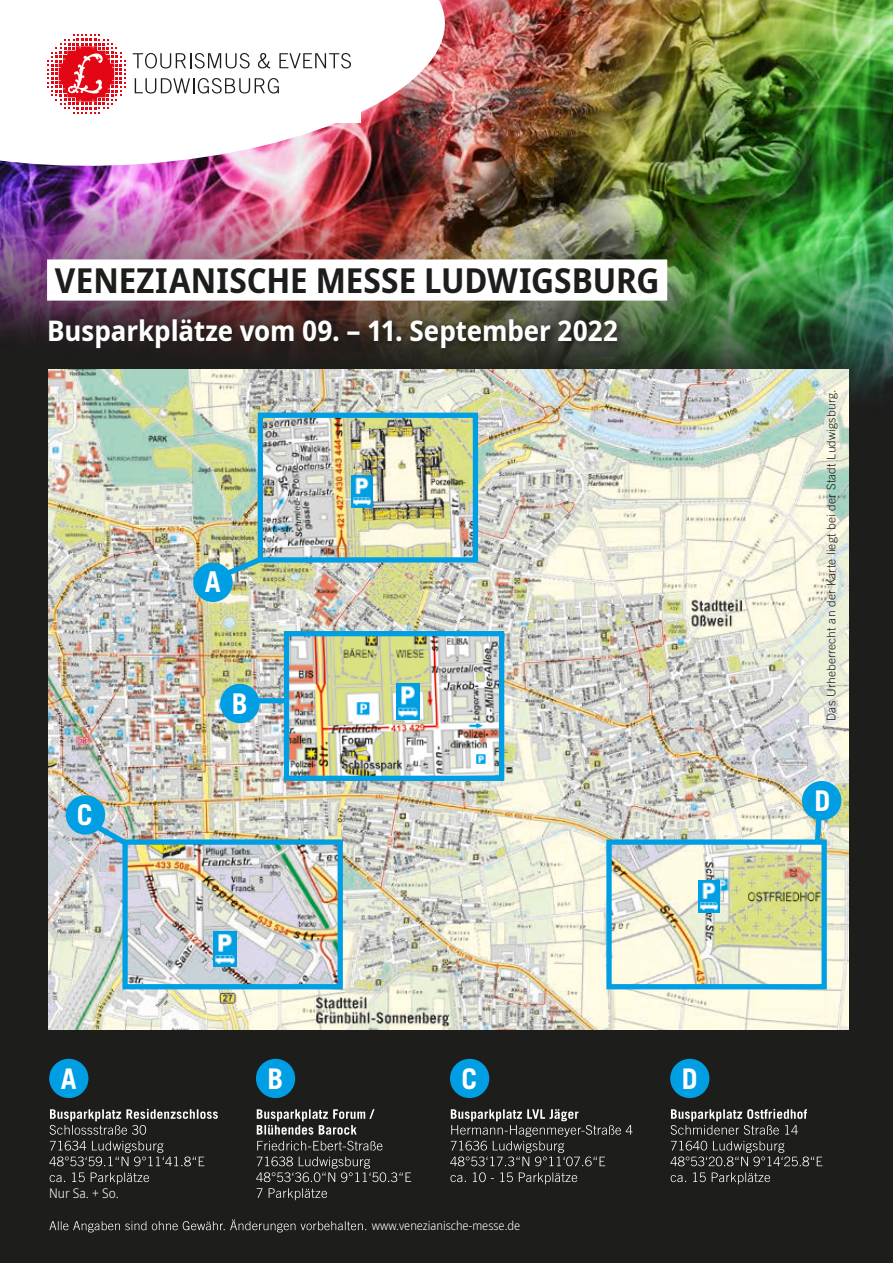
<style>
.page{position:relative;width:893px;height:1263px;background:#1d1d1b}
.page>*{position:absolute;margin:0;border:0;box-sizing:border-box;transform-origin:0 0}
.t1{font:700 semi-condensed 34.35px "Noto Sans";color:#1d1d1b}
.t2{font:700 28.65px "Ludwigsburg Trade Gothic";color:#fff}
.t3{font:700 28.5px "Ludwigsburg Trade Gothic";color:#fff}
.t4{font:700 semi-condensed 28.35px "Noto Sans";color:#fff}
.t5{font:300 semi-condensed 13.35px "Noto Sans";color:#fff}
.t6{font:300 semi-condensed 12.3px "Noto Sans";color:#fff}
.t7{font:300 12px "Ludwigsburg Trade Gothic";color:#1d1d1b}
</style>
<div class="page">
<img style="left:0;top:0;width:893px;height:395px">
<img style="left:0;top:0;width:449px;height:176px">
<svg style="left:49px;top:1219px;width:317px;height:13px"></svg>
<div style="left:37px;top:26px;width:323px;height:97px;background:#fff"></div>
<svg style="left:47px;top:35px;width:79px;height:78px"></svg>
<svg style="left:133px;top:53px;width:117px;height:15px"></svg>
<svg style="left:258px;top:53px;width:12px;height:15px"></svg>
<svg style="left:279px;top:53px;width:72px;height:15px"></svg>
<svg style="left:135px;top:78px;width:144px;height:16px"></svg>
<svg style="left:50px;top:1172px;width:99px;height:12px"></svg>
<svg style="left:49px;top:1141px;width:155px;height:25px"></svg>
<svg style="left:50px;top:1109px;width:168px;height:26px"></svg>
<svg style="left:257px;top:1188px;width:70px;height:12px"></svg>
<svg style="left:256px;top:1156px;width:155px;height:26px"></svg>
<svg style="left:257px;top:1141px;width:125px;height:9px"></svg>
<svg style="left:257px;top:1109px;width:118px;height:26px"></svg>
<svg style="left:450px;top:1172px;width:127px;height:12px"></svg>
<svg style="left:450px;top:1109px;width:182px;height:57px"></svg>
<svg style="left:671px;top:1172px;width:99px;height:12px"></svg>
<svg style="left:670px;top:1141px;width:152px;height:25px"></svg>
<svg style="left:671px;top:1109px;width:136px;height:26px"></svg>
<div style="left:49px;top:1059px;width:39px;height:39px;background:#009fe3;border-radius:50%"></div>
<div style="left:256px;top:1059px;width:39px;height:39px;background:#009fe3;border-radius:50%"></div>
<div style="left:450px;top:1059px;width:39px;height:39px;background:#009fe3;border-radius:50%"></div>
<div style="left:670px;top:1059px;width:39px;height:39px;background:#009fe3;border-radius:50%"></div>
<img style="left:48px;top:370px;width:800px;height:659px">
<div style="left:47px;top:259px;width:620px;height:42px;background:#fff"></div>
<svg style="left:45px;top:315px;width:581px;height:42px"></svg>
<div style="left:66px;top:795px;width:39px;height:40px;background:#009fe3;border-radius:50%"></div>
<img style="left:87px;top:818px;width:258px;height:174px">
<div style="left:220px;top:684px;width:40px;height:39px;background:#009fe3;border-radius:50%"></div>
<img style="left:281px;top:628px;width:226px;height:156px">
<img style="left:396px;top:684px;width:24px;height:35px">
<div style="left:253px;top:698px;width:34px;height:5px;background:#009fe3"></div>
<div style="left:193px;top:562px;width:40px;height:40px;background:#009fe3;border-radius:50%"></div>
<img style="left:217px;top:410px;width:264px;height:172px">
<div style="left:802px;top:781px;width:39px;height:39px;background:#009fe3;border-radius:50%"></div>
<img style="left:604px;top:809px;width:225px;height:183px">
<img style="left:352px;top:475px;width:21px;height:32px">
<h1 class="t1" style="left:55px;top:255px;width:606px">VENEZIANISCHE MESSE LUDWIGSBURG</h1>
<h3 class="t4" style="left:47px;top:310px;width:573px">Busparkplätze vom 09. – 11. September 2022</h3>
<h3 class="t3" style="left:77px;top:797px;width:18px">C</h3>
<h2 class="t2" style="left:205px;top:564px;width:18px">A</h2>
<h3 class="t3" style="left:232px;top:686px;width:18px">B</h3>
<h3 class="t3" style="left:61px;top:1061px;width:18px">A</h3>
<h3 class="t3" style="left:267px;top:1061px;width:18px">B</h3>
<h3 class="t3" style="left:461px;top:1061px;width:18px">C</h3>
<h3 class="t3" style="left:682px;top:1061px;width:18px">D</h3>
<p class="t5" style="left:49px;top:1183px;width:71px">Nur Sa. + So.</p>
<p class="t6" style="left:372px;top:1217px;width:150px">www.venezianische-messe.de</p>
<p class="t7" style="left:824px;top:721px;width:333px;rotate:-90deg">Das Urheberrecht an der Karte liegt bei der Stadt Ludwigsburg.</p>
<h3 class="t3" style="left:814px;top:783px;width:18px">D</h3>
</div>
